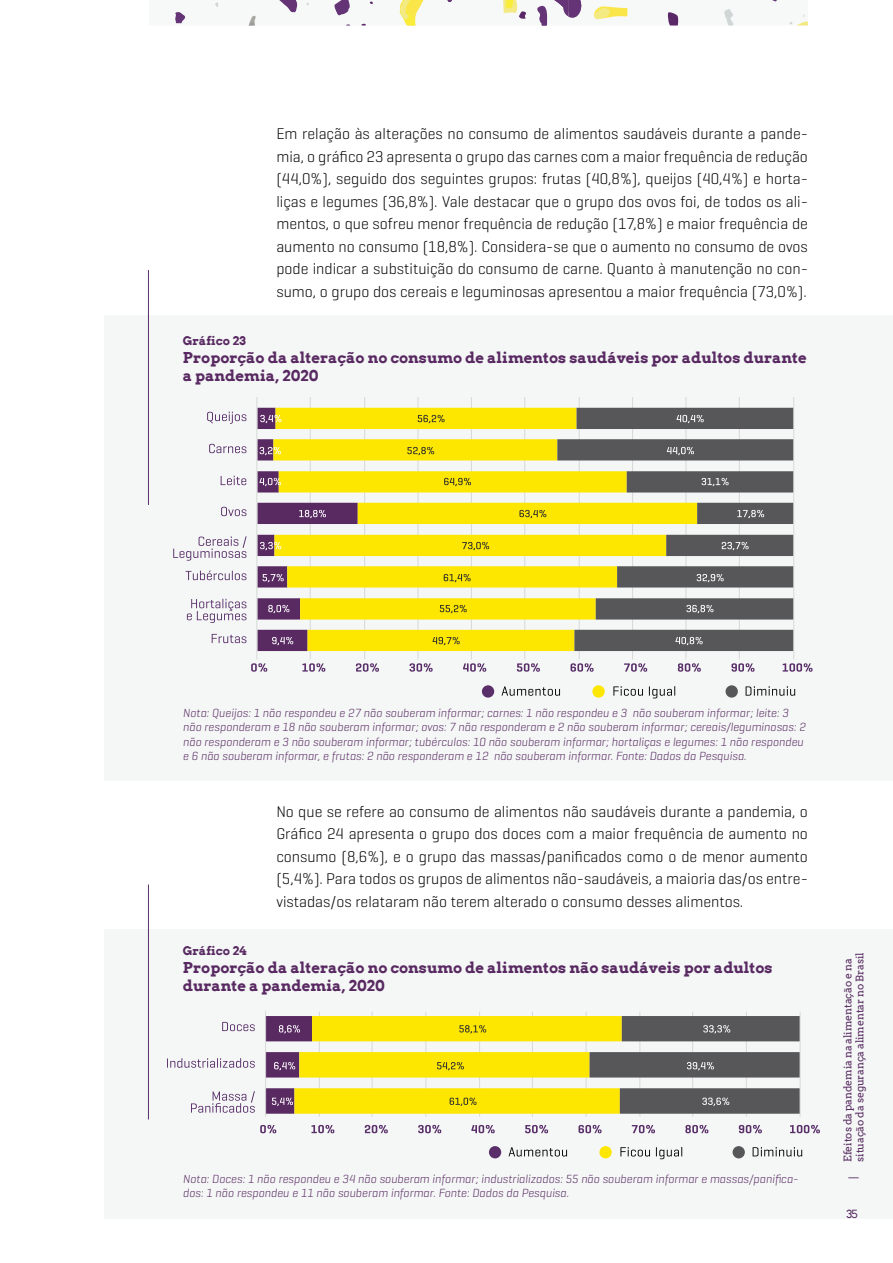
<style>
.page{position:relative;width:893px;height:1263px;background:#fff}
.page>*{position:absolute;margin:0;border:0;box-sizing:border-box;transform-origin:0 0}
.t1{font:300 15.75px/22.5px "Geogrotesque";color:#000;text-align:justify}
.t2{font:700 15px/18px "Arvo";color:#592962}
.t3{font:italic 300 12px/14.4px "Geogrotesque";color:#592962}
.t4{font:700 12px "Arvo";color:#592962}
.t5{font:11.25px "Arvo";color:#592962}
.t6{font:10.5px/12px "Arvo";letter-spacing:-.01em;color:#592962}
</style>
<div class="page">
<svg style="left:175px;top:0;width:633px;height:26px"></svg>
<div style="left:104px;top:315px;width:789px;height:465px;background:#f4f7f6"></div>
<div style="left:104px;top:929px;width:789px;height:289px;background:#f4f7f6"></div>
<hr style="left:148px;top:270px;width:1px;height:235px;background:#592e69">
<hr style="left:148px;top:884px;width:1px;height:235px;background:#592e69">
<div style="left:489px;top:1146px;width:12px;height:12px;background:#592e69;border-radius:50%"></div>
<div style="left:599px;top:1146px;width:13px;height:12px;background:#fde700;border-radius:50%"></div>
<div style="left:733px;top:1146px;width:12px;height:12px;background:#57575a;border-radius:50%"></div>
<svg style="left:509px;top:1147px;width:58px;height:9px"></svg>
<svg style="left:620px;top:1147px;width:30px;height:9px"></svg>
<svg style="left:656px;top:1147px;width:26px;height:12px"></svg>
<svg style="left:753px;top:1147px;width:49px;height:9px"></svg>
<hr style="left:800px;top:1011px;width:1px;height:106px;background:#d8d8d8">
<hr style="left:746px;top:1011px;width:1px;height:106px;background:#d8d8d8">
<hr style="left:692px;top:1011px;width:1px;height:106px;background:#d8d8d8">
<hr style="left:640px;top:1011px;width:1px;height:106px;background:#d8d8d8">
<hr style="left:586px;top:1011px;width:1px;height:106px;background:#d8d8d8">
<hr style="left:532px;top:1011px;width:1px;height:106px;background:#d8d8d8">
<hr style="left:479px;top:1011px;width:1px;height:106px;background:#d8d8d8">
<hr style="left:426px;top:1011px;width:1px;height:106px;background:#d8d8d8">
<hr style="left:372px;top:1011px;width:1px;height:106px;background:#d8d8d8">
<hr style="left:319px;top:1011px;width:1px;height:106px;background:#d8d8d8">
<hr style="left:265px;top:1011px;width:1px;height:105px;background:#d8d8d8">
<svg style="left:265px;top:1016px;width:535px;height:98px"></svg>
<svg style="left:260px;top:1125px;width:16px;height:8px"></svg>
<svg style="left:311px;top:1125px;width:23px;height:8px"></svg>
<svg style="left:365px;top:1125px;width:23px;height:8px"></svg>
<svg style="left:418px;top:1125px;width:23px;height:8px"></svg>
<svg style="left:471px;top:1125px;width:24px;height:8px"></svg>
<svg style="left:525px;top:1125px;width:23px;height:8px"></svg>
<svg style="left:579px;top:1125px;width:22px;height:8px"></svg>
<svg style="left:632px;top:1125px;width:23px;height:8px"></svg>
<svg style="left:685px;top:1125px;width:23px;height:8px"></svg>
<svg style="left:739px;top:1125px;width:23px;height:8px"></svg>
<svg style="left:790px;top:1125px;width:30px;height:8px"></svg>
<svg style="left:191px;top:1091px;width:64px;height:22px"></svg>
<svg style="left:167px;top:1058px;width:88px;height:10px"></svg>
<svg style="left:222px;top:1022px;width:33px;height:9px"></svg>
<div style="left:482px;top:685px;width:12px;height:13px;background:#592e69;border-radius:50%"></div>
<svg style="left:592px;top:685px;width:13px;height:13px"></svg>
<div style="left:725px;top:685px;width:13px;height:13px;background:#57575a;border-radius:50%"></div>
<hr style="left:793px;top:397px;width:1px;height:262px;background:#d8d8d8">
<hr style="left:739px;top:397px;width:1px;height:262px;background:#d8d8d8">
<hr style="left:686px;top:397px;width:1px;height:262px;background:#d8d8d8">
<hr style="left:632px;top:397px;width:1px;height:262px;background:#d8d8d8">
<hr style="left:579px;top:397px;width:1px;height:262px;background:#d8d8d8">
<hr style="left:524px;top:397px;width:1px;height:262px;background:#d8d8d8">
<hr style="left:471px;top:397px;width:1px;height:262px;background:#d8d8d8">
<hr style="left:418px;top:397px;width:1px;height:262px;background:#d8d8d8">
<hr style="left:364px;top:397px;width:1px;height:262px;background:#d8d8d8">
<hr style="left:310px;top:397px;width:1px;height:262px;background:#d8d8d8">
<svg style="left:358px;top:408px;width:199px;height:243px;fill:#fde700"></svg>
<svg style="left:557px;top:408px;width:236px;height:243px"></svg>
<hr style="left:257px;top:397px;width:1px;height:262px;background:#d8d8d8">
<svg style="left:257px;top:408px;width:101px;height:243px"></svg>
<svg style="left:433px;top:637px;width:27px;height:8px"></svg>
<svg style="left:440px;top:605px;width:27px;height:8px"></svg>
<svg style="left:444px;top:574px;width:27px;height:8px"></svg>
<svg style="left:462px;top:542px;width:27px;height:8px"></svg>
<svg style="left:519px;top:510px;width:27px;height:8px"></svg>
<svg style="left:444px;top:478px;width:27px;height:8px"></svg>
<svg style="left:407px;top:447px;width:27px;height:8px"></svg>
<svg style="left:418px;top:415px;width:27px;height:8px"></svg>
<svg style="left:675px;top:637px;width:28px;height:8px"></svg>
<svg style="left:686px;top:605px;width:27px;height:8px"></svg>
<svg style="left:697px;top:574px;width:27px;height:8px"></svg>
<svg style="left:722px;top:542px;width:26px;height:8px"></svg>
<svg style="left:737px;top:510px;width:27px;height:8px"></svg>
<svg style="left:702px;top:478px;width:27px;height:8px"></svg>
<svg style="left:667px;top:447px;width:27px;height:8px"></svg>
<svg style="left:677px;top:415px;width:27px;height:8px"></svg>
<svg style="left:251px;top:663px;width:16px;height:9px"></svg>
<svg style="left:302px;top:663px;width:23px;height:9px"></svg>
<svg style="left:356px;top:663px;width:23px;height:9px"></svg>
<svg style="left:409px;top:663px;width:24px;height:9px"></svg>
<svg style="left:463px;top:663px;width:23px;height:9px"></svg>
<svg style="left:517px;top:663px;width:23px;height:9px"></svg>
<svg style="left:571px;top:663px;width:22px;height:9px"></svg>
<svg style="left:624px;top:663px;width:23px;height:9px"></svg>
<svg style="left:678px;top:663px;width:23px;height:9px"></svg>
<svg style="left:731px;top:663px;width:23px;height:9px"></svg>
<svg style="left:783px;top:663px;width:29px;height:9px"></svg>
<svg style="left:212px;top:634px;width:34px;height:9px"></svg>
<svg style="left:187px;top:599px;width:59px;height:24px"></svg>
<svg style="left:186px;top:570px;width:60px;height:10px"></svg>
<svg style="left:173px;top:536px;width:74px;height:25px"></svg>
<svg style="left:221px;top:507px;width:25px;height:9px"></svg>
<svg style="left:221px;top:476px;width:25px;height:9px"></svg>
<svg style="left:209px;top:444px;width:37px;height:9px"></svg>
<svg style="left:207px;top:412px;width:39px;height:12px"></svg>
<svg style="left:501px;top:686px;width:59px;height:10px"></svg>
<svg style="left:613px;top:686px;width:30px;height:10px"></svg>
<svg style="left:649px;top:686px;width:26px;height:12px"></svg>
<svg style="left:746px;top:686px;width:49px;height:10px"></svg>
<p class="t1" style="left:276px;top:122px;width:533px">Em relação às alterações no consumo de alimentos saudáveis durante a pande&shy;mia, o gráfico 23 apresenta o grupo das carnes com a maior frequência de redução (44,0%), seguido dos seguintes grupos: frutas (40,8%), queijos (40,4%) e horta&shy;liças e legumes (36,8%). Vale destacar que o grupo dos ovos foi, de todos os ali&shy;mentos, o que sofreu menor frequência de redução (17,8%) e maior frequência de aumento no consumo (18,8%). Considera-se que o aumento no consumo de ovos pode indicar a substituição do consumo de carne. Quanto à manutenção no con&shy;sumo, o grupo dos cereais e leguminosas apresentou a maior frequência (73,0%).</p>
<p class="t4" style="left:183px;top:333px;width:64px">Gráfico 23</p>
<p class="t2" style="left:183px;top:348px;width:625px">Proporção da alteração no consumo de alimentos saudáveis por adultos durante a pandemia, 2020</p>
<p class="t3" style="left:183px;top:705px;width:624px">Nota: Queijos: 1 não respondeu e 27 não souberam informar; carnes: 1 não respondeu e 3 não souberam informar; leite: 3 não responderam e 18 não souberam informar; ovos: 7 não responderam e 2 não souberam informar; cereais/leguminosas: 2 não responderam e 3 não souberam informar; tubérculos: 10 não souberam informar; hortaliças e legumes: 1 não respondeu e 6 não souberam informar, e frutas: 2 não responderam e 12 não souberam informar. Fonte: Dados da Pesquisa.</p>
<p class="t1" style="left:276px;top:799px;width:533px">No que se refere ao consumo de alimentos não saudáveis durante a pandemia, o Gráfico 24 apresenta o grupo dos doces com a maior frequência de aumento no consumo (8,6%), e o grupo das massas/panificados como o de menor aumento (5,4%). Para todos os grupos de alimentos não-saudáveis, a maioria das/os entre&shy;vistadas/os relataram não terem alterado o consumo desses alimentos.</p>
<p class="t4" style="left:183px;top:943px;width:65px">Gráfico 24</p>
<p class="t2" style="left:183px;top:958px;width:591px">Proporção da alteração no consumo de alimentos não saudáveis por adultos durante a pandemia, 2020</p>
<p class="t3" style="left:183px;top:1171px;width:617px">Nota: Doces: 1 não respondeu e 34 não souberam informar; industrializados: 55 não souberam informar e massas/panifica&shy;dos: 1 não respondeu e 11 não souberam informar. Fonte: Dados da Pesquisa.</p>
<p class="t6" style="left:842px;top:1162px;width:211px;rotate:-90deg">Efeitos da pandemia na alimentação e na situação da segurança alimentar no Brasil</p>
<p class="t6" style="left:848px;top:1179px;width:4px;rotate:-90deg">|</p>
<p class="t5" style="left:846px;top:1207px;width:13px">35</p>
</div>
